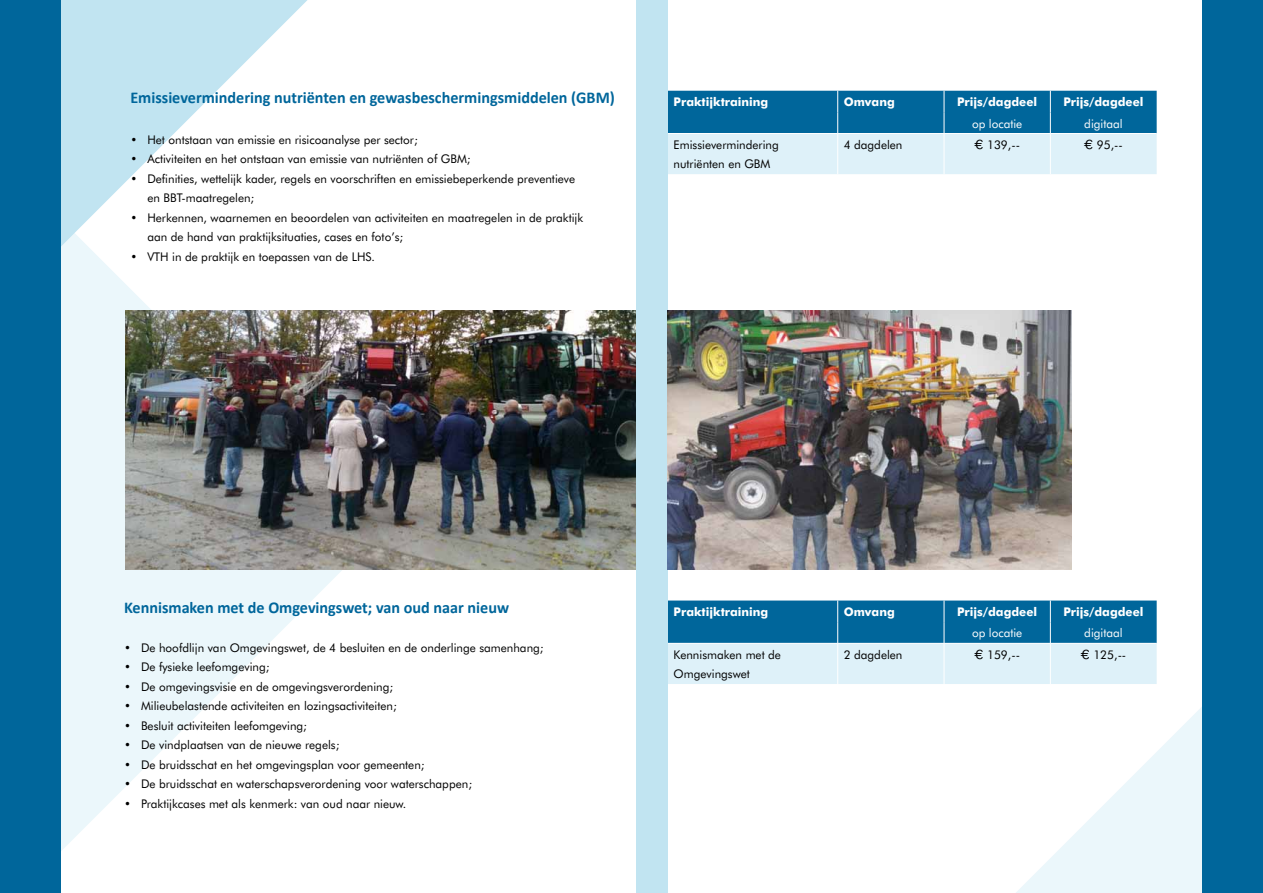
<style>
.page{position:relative;width:1263px;height:893px;background:#fff}
.page>*{position:absolute;margin:0;border:0;box-sizing:border-box;transform-origin:0 0}
.t1{font:700 16.5px "Calibri";color:#00669b}
.t2{font:12px/19.5px "Futura BT";color:#000}
.t3{font:700 12px "Futura BT";color:#fff}
.t4{font:12px "Futura BT";color:#fff}
.s1{font-family:"Geneva"}
</style>
<div class="page">
<svg style="left:61px;top:308px;width:281px;height:543px;fill:#ebf7fb"></svg>
<svg style="left:61px;top:0;width:246px;height:308px"></svg>
<svg style="left:1016px;top:707px;width:186px;height:186px"></svg>
<div style="left:0;top:0;width:61px;height:893px;background:#00669b"></div>
<div style="left:1202px;top:0;width:61px;height:893px;background:#00669b"></div>
<svg style="left:668px;top:600px;width:489px;height:84px;background:#6daac9"></svg>
<hr style="left:837px;top:643px;width:1px;height:41px;background:#fff">
<hr style="left:944px;top:643px;width:1px;height:41px;background:#fff">
<hr style="left:1050px;top:643px;width:1px;height:41px;background:#fff">
<hr style="left:668px;top:643px;width:170px;height:1px;background:#fff">
<hr style="left:838px;top:643px;width:106px;height:1px;background:#fff">
<hr style="left:944px;top:643px;width:106px;height:1px;background:#fff">
<hr style="left:1050px;top:643px;width:107px;height:1px;background:#fff">
<svg style="left:668px;top:91px;width:489px;height:83px;background:#6ca9c8"></svg>
<hr style="left:837px;top:134px;width:1px;height:40px;background:#fff">
<hr style="left:944px;top:134px;width:1px;height:40px;background:#fff">
<hr style="left:1050px;top:134px;width:1px;height:40px;background:#fff">
<hr style="left:668px;top:133px;width:170px;height:1px;background:#fff">
<hr style="left:838px;top:133px;width:106px;height:1px;background:#fff">
<hr style="left:944px;top:133px;width:106px;height:1px;background:#fff">
<hr style="left:1050px;top:133px;width:107px;height:1px;background:#fff">
<div style="left:636px;top:0;width:32px;height:893px;background:#c1e4f1"></div>
<img style="left:668px;top:310px;width:404px;height:260px">
<img style="left:125px;top:310px;width:511px;height:260px">
<h1 class="t1" style="left:130px;top:87px;width:486px">Emissievermindering nutriënten en gewasbeschermingsmiddelen (GBM)</h1>
<p class="t2" style="left:130px;top:129px;width:289px">• Het ontstaan van emissie en risicoanalyse per sector;</p>
<p class="t2" style="left:130px;top:149px;width:342px">• Activiteiten en het ontstaan van emissie van nutriënten of GBM;</p>
<p class="t2" style="left:147px;top:168px;width:429px;text-indent:-17px">• Definities, wettelijk kader, regels en voorschriften en emissiebeperkende preventieve en BBT-maatregelen;</p>
<p class="t2" style="left:147px;top:207px;width:437px;text-indent:-17px">• Herkennen, waarnemen en beoordelen van activiteiten en maatregelen in de praktijk aan de hand van praktijksituaties, cases en foto’s;</p>
<p class="t2" style="left:130px;top:246px;width:246px">• VTH in de praktijk en toepassen van de LHS.</p>
<p class="t3" style="left:674px;top:95px;width:96px">Praktijktraining</p>
<p class="t3" style="left:844px;top:95px;width:53px">Omvang</p>
<p class="t3" style="left:957px;top:95px;width:82px">Prijs/dagdeel</p>
<p class="t3" style="left:1063px;top:95px;width:82px">Prijs/dagdeel</p>
<p class="t4" style="left:972px;top:116px;width:52px">op locatie</p>
<p class="t4" style="left:1084px;top:116px;width:40px">digitaal</p>
<p class="t2" style="left:674px;top:135px;width:107px">Emissievermindering nutriënten en GBM</p>
<p class="t2" style="left:844px;top:135px;width:60px">4 dagdelen</p>
<p class="t2" style="left:974px;top:135px;width:47px"><span class="s1">€</span> 139,--</p>
<p class="t2" style="left:1084px;top:135px;width:40px"><span class="s1">€</span> 95,--</p>
<h1 class="t1" style="left:124px;top:597px;width:387px">Kennismaken met de Omgevingswet; van oud naar nieuw</h1>
<p class="t2" style="left:124px;top:638px;width:421px">• De hoofdlijn van Omgevingswet, de 4 besluiten en de onderlinge samenhang;</p>
<p class="t2" style="left:124px;top:657px;width:147px">• De fysieke leefomgeving;</p>
<p class="t2" style="left:124px;top:677px;width:271px">• De omgevingsvisie en de omgevingsverordening;</p>
<p class="t2" style="left:124px;top:696px;width:274px">• Milieubelastende activiteiten en lozingsactiviteiten;</p>
<p class="t2" style="left:124px;top:716px;width:185px">• Besluit activiteiten leefomgeving;</p>
<p class="t2" style="left:124px;top:735px;width:217px">• De vindplaatsen van de nieuwe regels;</p>
<p class="t2" style="left:124px;top:755px;width:302px">• De bruidsschat en het omgevingsplan voor gemeenten;</p>
<p class="t2" style="left:124px;top:774px;width:350px">• De bruidsschat en waterschapsverordening voor waterschappen;</p>
<p class="t2" style="left:124px;top:794px;width:284px">• Praktijkcases met als kenmerk: van oud naar nieuw.</p>
<p class="t3" style="left:674px;top:605px;width:96px">Praktijktraining</p>
<p class="t3" style="left:844px;top:605px;width:53px">Omvang</p>
<p class="t3" style="left:957px;top:605px;width:82px">Prijs/dagdeel</p>
<p class="t3" style="left:1063px;top:605px;width:82px">Prijs/dagdeel</p>
<p class="t4" style="left:972px;top:626px;width:52px">op locatie</p>
<p class="t4" style="left:1084px;top:626px;width:40px">digitaal</p>
<p class="t2" style="left:674px;top:644px;width:109px">Kennismaken met de<br>Omgevingswet</p>
<p class="t2" style="left:844px;top:644px;width:60px">2 dagdelen</p>
<p class="t2" style="left:974px;top:645px;width:47px"><span class="s1">€</span> 159,--</p>
<p class="t2" style="left:1081px;top:645px;width:47px"><span class="s1">€</span> 125,--</p>
</div>
